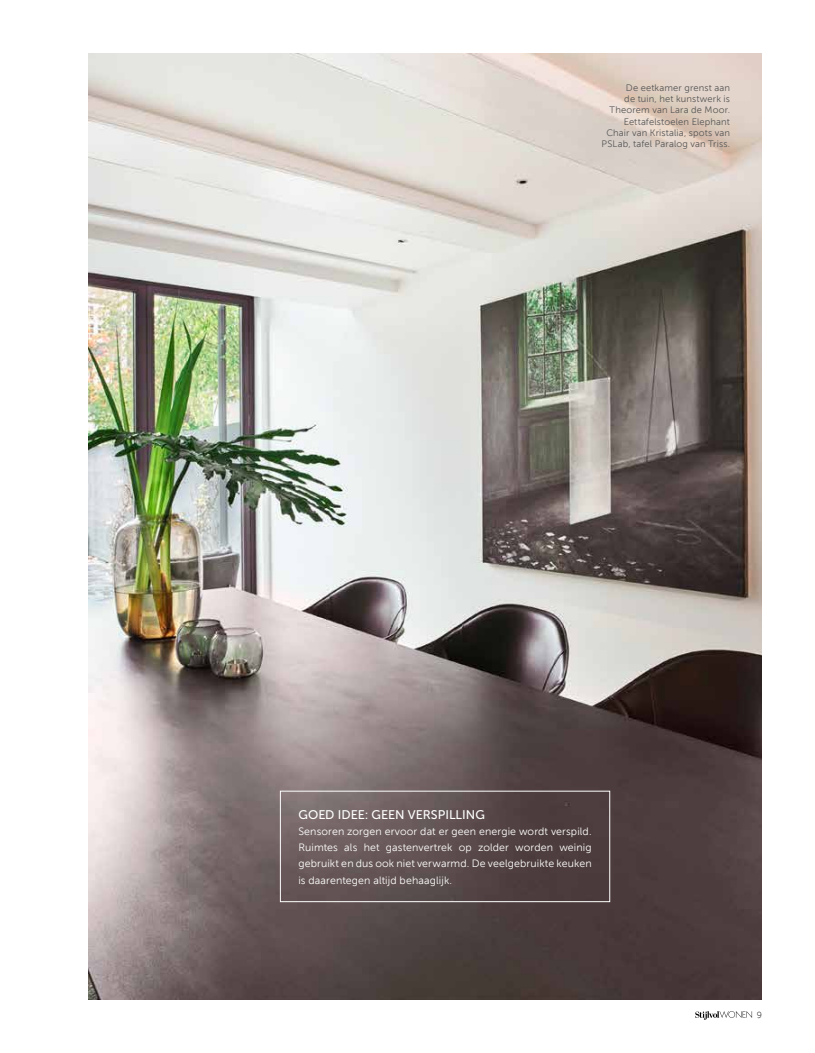
<style>
.page{position:relative;width:815px;height:1053px;background:#fff}
.page>*{position:absolute;margin:0;border:0;box-sizing:border-box;transform-origin:0 0}
.t1{font:12.5px "Museo Sans 500";color:#fff}
.t2{font:10.62px/16.2px "Museo Sans 300";letter-spacing:.01em;color:#fff;text-align:justify}
.t3{font:9.38px/11.2px "Museo Sans 300";letter-spacing:.015em;color:#565656;text-align:right}
.t4{font:8.75px "Museo Sans 100";color:#000}
</style>
<div class="page">
<img style="left:89px;top:53px;width:673px;height:946px">
<div style="left:280px;top:790px;width:330px;height:111px;border:1px solid #fff"></div>
<svg style="left:695px;top:1011px;width:57px;height:8px"></svg>
<p class="t3" style="left:602px;top:82px;width:130px">De eetkamer grenst aan<br>de tuin, het kunstwerk is<br>Theorem van Lara de Moor.<br>Eettafelstoelen Elephant<br>Chair van Kristalia, spots van<br>PSLab, tafel Paralog van Triss.</p>
<p class="t1" style="left:298px;top:807px;width:188px">GOED IDEE: GEEN VERSPILLING</p>
<p class="t2" style="left:298px;top:823px;width:295px">Sensoren zorgen ervoor dat er geen energie wordt verspild.<br>Ruimtes als het gastenvertrek op zolder worden weinig gebruikt en dus ook niet verwarmd. De veelgebruikte keuken is daarentegen altijd behaaglijk.</p>
<p class="t4" style="left:757px;top:1010px;width:7px">9</p>
</div>
